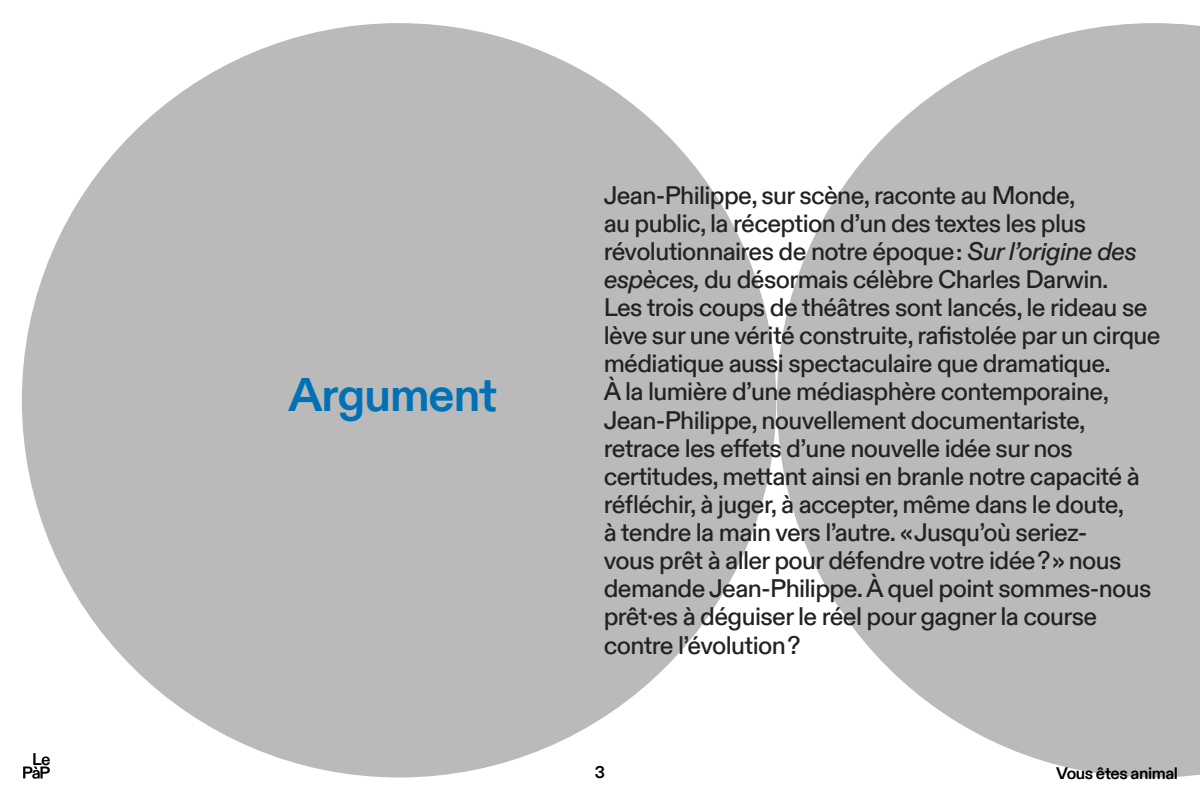
<style>
.page{position:relative;width:1200px;height:800px;background:#fff}
.page>*{position:absolute;margin:0;border:0;box-sizing:border-box;transform-origin:0 0}
.t1{font:700 47.5px "ABC Diatype";letter-spacing:-.02em;color:#0071b4}
.t2{font:500 25.31px/28.1px "ABC Diatype";letter-spacing:-.025em;color:#222}
.t3{font:700 16.88px "ABC Diatype";letter-spacing:-.025em;color:#000}
.s1{font-style:italic}
</style>
<div class="page">
<div style="left:22px;top:23px;width:754px;height:755px;background:#bababa;border-radius:50%"></div>
<svg style="left:777px;top:23px;width:423px;height:755px;fill:#bababa"></svg>
<svg style="left:23px;top:753px;width:27px;height:26px"></svg>
<h1 class="t1" style="left:289px;top:358px;width:210px">Argument</h1>
<p class="t2" style="left:604px;top:179px;width:558px">Jean-Philippe, sur scène, raconte au Monde,<br>au public, la réception d’un des textes les plus révolutionnaires de notre époque : <span class="s1">Sur l’origine des espèces,</span> du désormais célèbre Charles Darwin.<br>Les trois coups de théâtres sont lancés, le rideau se lève sur une vérité construite, rafistolée par un cirque médiatique aussi spectaculaire que dramatique.<br>À la lumière d’une médiasphère contemporaine, Jean-Philippe, nouvellement documentariste, retrace les effets d’une nouvelle idée sur nos certitudes, mettant ainsi en branle notre capacité à réfléchir, à juger, à accepter, même dans le doute,<br>à tendre la main vers l’autre. « Jusqu’où seriez-<br>vous prêt à aller pour défendre votre idée ? » nous demande Jean-Philippe. À quel point sommes-nous prêt·es à déguiser le réel pour gagner la course contre l’évolution ?</p>
<p class="t3" style="left:595px;top:759px;width:12px">3</p>
<p class="t3" style="left:1056px;top:760px;width:123px">Vous êtes animal</p>
</div>
